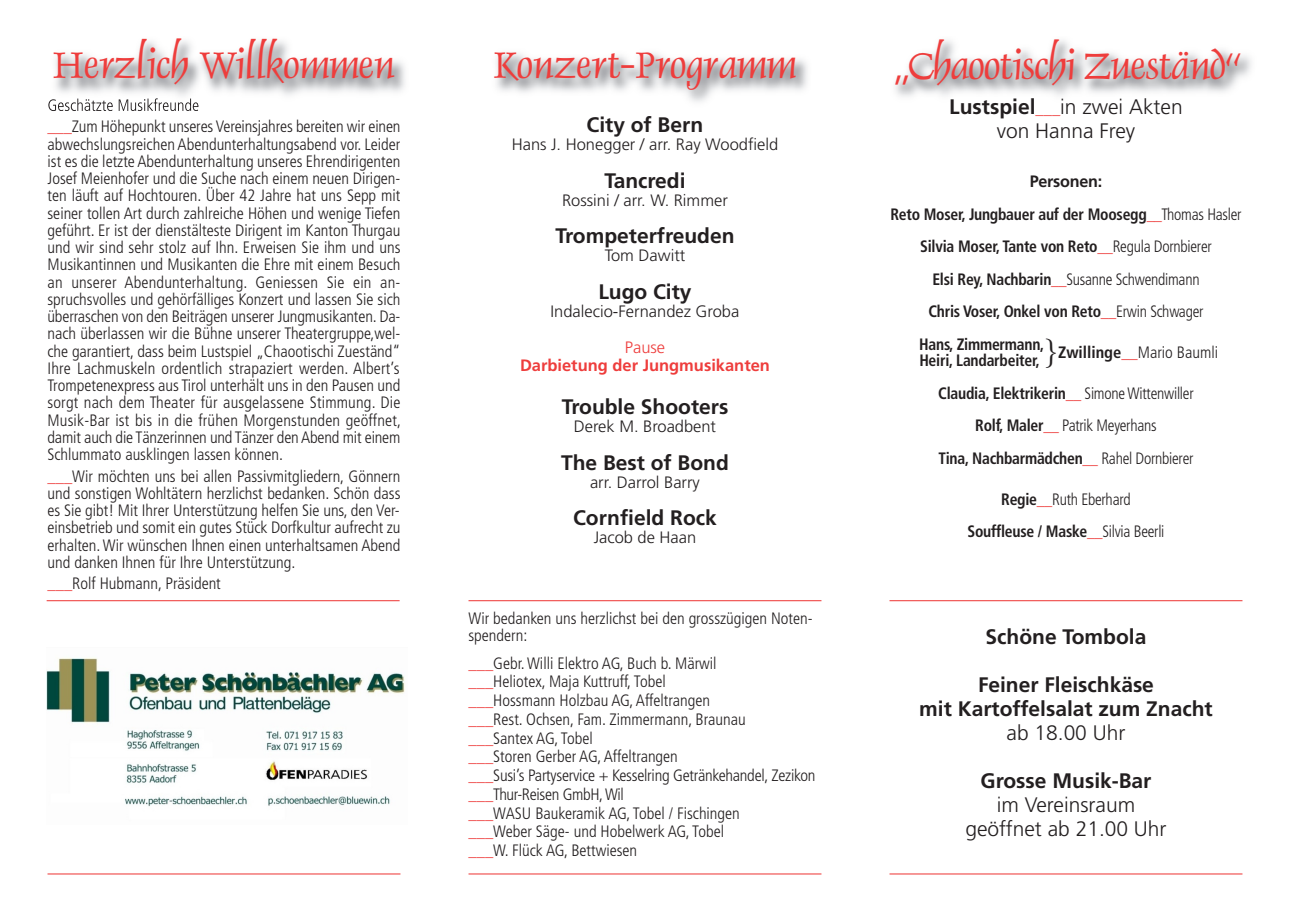
<style>
.page{position:relative;width:1290px;height:920px;background:#fff}
.page>*{position:absolute;margin:0;border:0;box-sizing:border-box;transform-origin:0 0}
.t1{font:42px "Dauphin";color:#ee3d3c}
.t2{font:700 21px/24px "Frutiger";color:#231f20;text-align:center}
.t3{font:300 21px/24px "Frutiger";color:#231f20;text-align:center}
.t4{font:300 condensed 16.5px/17.2px "Frutiger";color:#231f20;text-align:justify}
.t5{font:700 condensed 16.5px/32.5px "Frutiger";letter-spacing:-.015em;color:#231f20;text-align:center;scale:.95 1}
.t6{font:300 16.5px "Frutiger";color:#231f20}
.t7{font:300 condensed 16.5px/32.5px "Frutiger";color:#231f20;text-align:center;scale:.95 1}
.t8{font:700 16.5px "Frutiger";color:#ee3d3c}
.t9{font:700 16.5px "Frutiger";letter-spacing:-.015em;color:#231f20}
.t10{font:300 16.5px "Frutiger";color:#ee3d3c}
.s1{font-family:"Frutiger";font-weight:300}
.s2{font-weight:700}
.s3{font-size:16.5px;color:#ee3d3c}
.s4{font-weight:300;color:#ee3d3c}
.s5{font-weight:300}
.s6{color:#ee3d3c}
</style>
<div class="page">
<img style="left:47px;top:658px;width:358px;height:149px">
<img style="left:496px;top:53px;width:312px;height:49px">
<img style="left:55px;top:41px;width:350px;height:70px">
<img style="left:48px;top:99px;width:109px;height:12px">
<hr style="left:468px;top:600px;width:353px;height:1px;background:#ee3d3c">
<hr style="left:468px;top:873px;width:353px;height:1px;background:#ee3d3c">
<hr style="left:889px;top:873px;width:353px;height:1px;background:#ee3d3c">
<hr style="left:889px;top:600px;width:353px;height:1px;background:#ee3d3c">
<hr style="left:47px;top:600px;width:353px;height:1px;background:#ee3d3c">
<hr style="left:48px;top:873px;width:352px;height:1px;background:#ee3d3c">
<h1 class="t1" style="left:53px;top:39px;width:344px">Herzlich Willkommen</h1>
<h1 class="t1" style="left:890px;top:40px;width:353px"><span class="s1">„</span>Chaootischi Zueständ“</h1>
<p class="t3" style="left:949px;top:97px;width:235px"><span class="s2">Lustspiel</span><span class="s3">___</span>in zwei Akten von Hanna Frey</p>
<p class="t9" style="left:1030px;top:175px;width:74px">Personen:</p>
<p class="t5" style="left:890px;top:199px;width:371px">Reto Moser, Jungbauer auf der Moosegg<span class="s4">__</span><span class="s5">Thomas Hasler</span></p>
<p class="t5" style="left:920px;top:232px;width:308px">Silvia Moser, Tante von Reto<span class="s4">__</span><span class="s5">Regula Dornbierer</span></p>
<p class="t7" style="left:932px;top:264px;width:283px"><span class="s2">Elsi Rey, Nachbarin</span><span class="s6">__</span>Susanne Schwendimann</p>
<p class="t5" style="left:928px;top:297px;width:291px">Chris Voser, Onkel von Reto<span class="s4">__</span><span class="s5">Erwin Schwager</span></p>
<p class="t5" style="left:919px;top:329px;width:133px">Hans, Zimmermann,</p>
<p class="t5" style="left:919px;top:346px;width:128px">Heiri, Landarbeiter,</p>
<p class="t4" style="left:1058px;top:345px;width:162px"><span class="s2">Zwillinge</span><span class="s6">__</span>Mario Baumli</p>
<p class="t5" style="left:938px;top:378px;width:270px">Claudia, Elektrikerin<span class="s4">__</span> <span class="s5">Simone Wittenwiller<br></span>Rolf, Maler<span class="s4">__</span> <span class="s5">Patrik Meyerhans<br></span>Tina, Nachbarmädchen<span class="s4">__</span> <span class="s5">Rahel Dornbierer</span></p>
<p class="t7" style="left:967px;top:484px;width:209px"><span class="s2">Regie</span><span class="s6">__</span>Ruth Eberhard<br><span class="s2">Souffleuse / Maske</span><span class="s6">__</span>Silvia Beerli</p>
<h1 class="t1" style="left:493px;top:39px;width:304px">Konzert-Programm</h1>
<p class="t2" style="left:586px;top:115px;width:118px">City of Bern</p>
<p class="t6" style="left:512px;top:138px;width:268px">Hans J. Honegger / arr. Ray Woodfield</p>
<p class="t2" style="left:604px;top:170px;width:83px">Tancredi</p>
<p class="t6" style="left:562px;top:193px;width:167px">Rossini / arr. W. Rimmer</p>
<p class="t2" style="left:555px;top:226px;width:181px">Trompeterfreuden</p>
<p class="t6" style="left:605px;top:249px;width:82px">Tom Dawitt</p>
<p class="t2" style="left:598px;top:281px;width:95px">Lugo City</p>
<p class="t6" style="left:551px;top:304px;width:190px">Indalecio-Fernandez Groba</p>
<p class="t10" style="left:625px;top:340px;width:42px">Pause</p>
<p class="t8" style="left:520px;top:358px;width:251px">Darbietung der Jungmusikanten</p>
<p class="t2" style="left:562px;top:397px;width:168px">Trouble Shooters</p>
<p class="t6" style="left:574px;top:420px;width:144px">Derek M. Broadbent</p>
<p class="t2" style="left:561px;top:452px;width:169px">The Best of Bond</p>
<p class="t6" style="left:590px;top:475px;width:111px">arr. Darrol Barry</p>
<p class="t2" style="left:573px;top:508px;width:145px">Cornfield Rock</p>
<p class="t6" style="left:594px;top:531px;width:104px">Jacob de Haan</p>
<p class="t4" style="left:48px;top:119px;width:355px"><span class="s6">___</span>Zum Höhepunkt unseres Vereinsjahres bereiten wir einen abwechslungsreichen Abendunterhaltungsabend vor. Leider ist es die letzte Abendunterhaltung unseres Ehrendirigenten Josef Meienhofer und die Suche nach einem neuen Dirigen&shy;ten läuft auf Hochtouren. Über 42 Jahre hat uns Sepp mit seiner tollen Art durch zahlreiche Höhen und wenige Tiefen geführt. Er ist der dienstälteste Dirigent im Kanton Thurgau und wir sind sehr stolz auf Ihn. Erweisen Sie ihm und uns Musikantinnen und Musikanten die Ehre mit einem Besuch an unserer Abendunterhaltung. Geniessen Sie ein an&shy;spruchsvolles und gehörfälliges Konzert und lassen Sie sich überraschen von den Beiträgen unserer Jungmusikanten. Da&shy;nach überlassen wir die Bühne unserer Theatergruppe,wel&shy;che garantiert, dass beim Lustspiel „Chaootischi Zueständ“ Ihre Lachmuskeln ordentlich strapaziert werden. Albert’s Trompetenexpress aus Tirol unterhält uns in den Pausen und sorgt nach dem Theater für ausgelassene Stimmung. Die Musik-Bar ist bis in die frühen Morgenstunden geöffnet, damit auch die Tänzerinnen und Tänzer denAbend mit einem Schlummato ausklingen lassen können.</p>
<p class="t4" style="left:48px;top:469px;width:354px"><span class="s6">___</span>Wir möchten uns bei allen Passivmitgliedern, Gönnern und sonstigen Wohltätern herzlichst bedanken. Schön dass es Sie gibt! Mit Ihrer Unterstützung helfen Sie uns, den Ver&shy;einsbetrieb und somit ein gutes Stück Dorfkultur aufrecht zu erhalten.Wir wünschen Ihnen einen unterhaltsamen Abend und danken Ihnen für Ihre Unterstützung.</p>
<p class="t4" style="left:48px;top:576px;width:175px"><span class="s6">___</span>Rolf Hubmann, Präsident</p>
<p class="t4" style="left:468px;top:611px;width:346px">Wir bedanken uns herzlichst bei den grosszügigen Noten&shy;spendern:</p>
<p class="t4" style="left:468px;top:655px;width:349px;line-height:18.8px;text-align:left"><span class="s6">___</span>Gebr.Willi Elektro AG, Buch b. Märwil<br><span class="s6">___</span>Heliotex, Maja Kuttruff, Tobel<br><span class="s6">___</span>Hossmann Holzbau AG, Affeltrangen<br><span class="s6">___</span>Rest. Ochsen, Fam. Zimmermann, Braunau<br><span class="s6">___</span>Santex AG, Tobel<br><span class="s6">___</span>Storen Gerber AG, Affeltrangen<br><span class="s6">___</span>Susi’s Partyservice + Kesselring Getränkehandel, Zezikon <span class="s6">___</span>Thur-Reisen GmbH,Wil<br><span class="s6">___</span>WASU Baukeramik AG, Tobel / Fischingen<br><span class="s6">___</span>Weber Säge- und Hobelwerk AG, Tobel<br><span class="s6">___</span>W. Flück AG, Bettwiesen</p>
<p class="t2" style="left:985px;top:627px;width:162px">Schöne Tombola</p>
<p class="t2" style="left:919px;top:675px;width:295px">Feiner Fleischkäse<br>mit Kartoffelsalat zum Znacht</p>
<p class="t3" style="left:1006px;top:723px;width:120px">ab 18.00 Uhr</p>
<p class="t2" style="left:980px;top:771px;width:172px">Grosse Musik-Bar</p>
<p class="t3" style="left:965px;top:795px;width:203px">im Vereinsraum geöffnet ab 21.00 Uhr</p>
</div>
